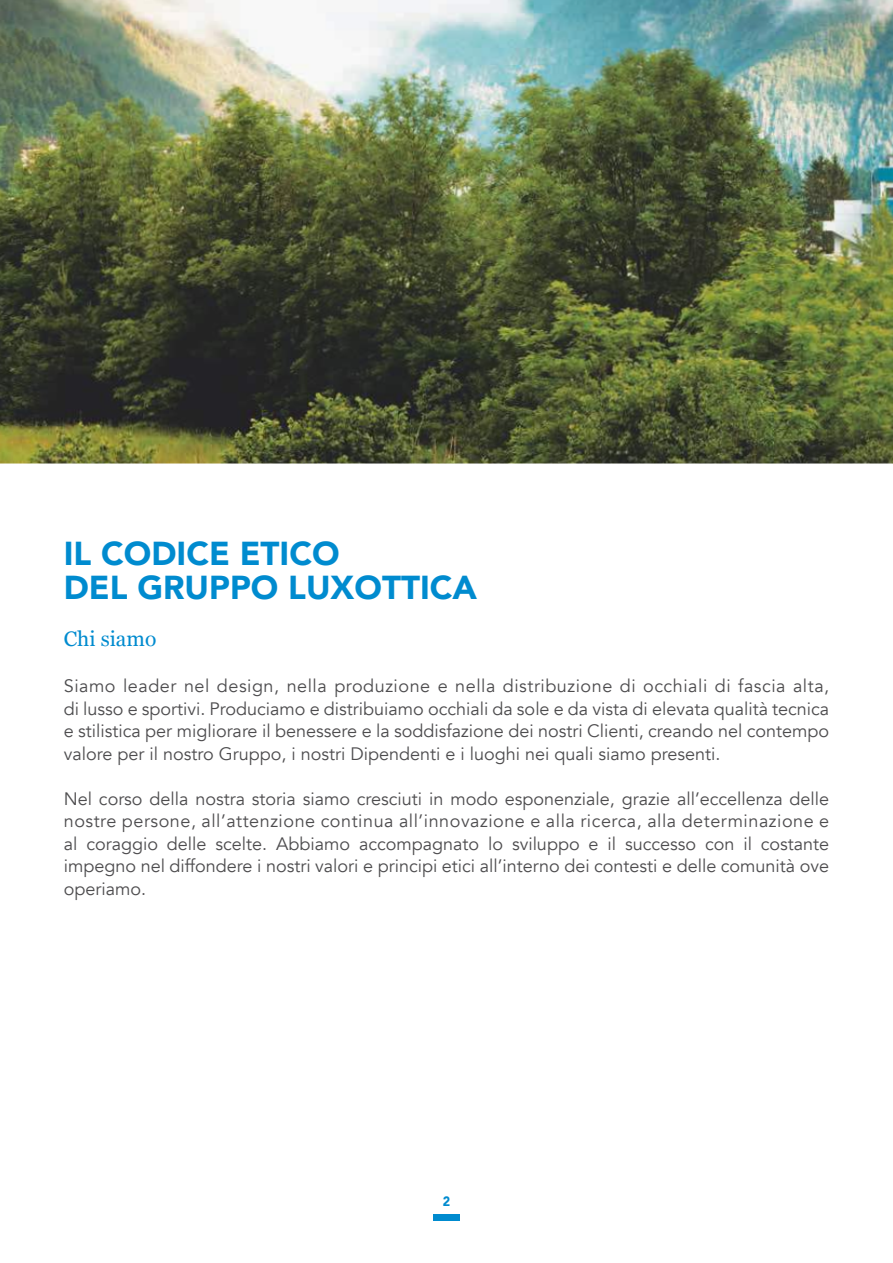
<style>
.page{position:relative;width:893px;height:1263px;background:#fff}
.page>*{position:absolute;margin:0;border:0;box-sizing:border-box;transform-origin:0 0}
.t1{font:900 33.15px/34.5px "Avenir";color:#008bcf}
.t2{font:21px "Georgia";color:#008bcf}
.t3{font:18px/22.5px "Avenir";color:#4d4c4e;text-align:justify}
.t4{font:900 13.5px "Avenir";color:#008bcf;scale:.93 1}
</style>
<div class="page">
<div style="left:433px;top:1214px;width:27px;height:6px;background:#008bcf"></div>
<img style="left:0;top:0;width:893px;height:463px">
<h1 class="t1" style="left:64px;top:535px;width:415px">IL CODICE ETICO<br>DEL GRUPPO LUXOTTICA</h1>
<p class="t2" style="left:64px;top:626px;width:94px">Chi siamo</p>
<p class="t3" style="left:64px;top:675px;width:767px">Siamo leader nel design, nella produzione e nella distribuzione di occhiali di fascia alta, di lusso e sportivi. Produciamo e distribuiamo occhiali da sole e da vista di elevata qualità tecnica e stilistica per migliorare il benessere e la soddisfazione dei nostri Clienti, creando nel contempo valore per il nostro Gruppo, i nostri Dipendenti e i luoghi nei quali siamo presenti.</p>
<p class="t3" style="left:64px;top:788px;width:767px">Nel corso della nostra storia siamo cresciuti in modo esponenziale, grazie all’eccellenza delle nostre persone, all’attenzione continua all’innovazione e alla ricerca, alla determinazione e al coraggio delle scelte. Abbiamo accompagnato lo sviluppo e il successo con il costante impegno nel diffondere i nostri valori e principi etici all’interno dei contesti e delle comunità ove operiamo.</p>
<p class="t4" style="left:443px;top:1190px;width:10px">2</p>
</div>
